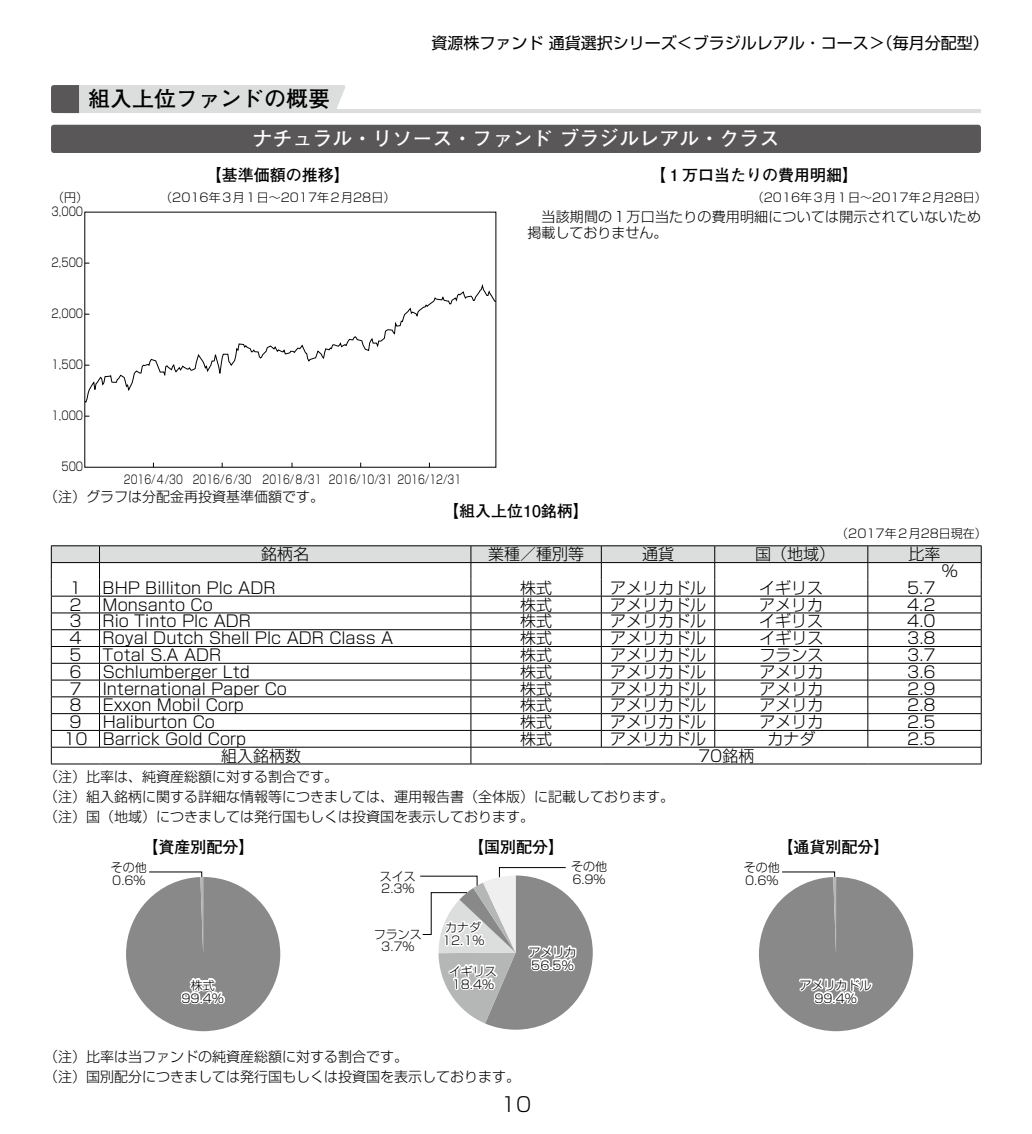
<style>
.page{position:relative;width:1032px;height:1134px;background:#fff}
.page>*{position:absolute;margin:0;border:0;box-sizing:border-box;transform-origin:0 0}
.t1{font:700 22px "Futo Go B101 Pr 6";color:#000}
.t2{font:700 20px "Futo Go B101 Pro";color:#fff}
.t3{font:300 20px "Shin Go Pr 6";color:#000}
.t4{font:300 16px "Shin Go Pr 6";color:#000}
.t5{font:700 16px "Futo Go B101 Pr 6";color:#000}
.t6{font:16px "Shin Go Pro";color:#000}
.t7{font:300 14px/20px "Shin Go Pr 6";color:#000}
.t8{font:300 12px/13px "Shin Go Pr 6";color:#000}
.t9{font:300 12px "Shin Go Pr 6";color:#000;scale:.75 1}
.t10{font:300 12px "Shin Go Pr 6";color:#000;scale:.8 1}
</style>
<div class="page">
<hr style="left:65px;top:109px;width:916px;height:4px;background:#dcdddd">
<svg style="left:51px;top:85px;width:294px;height:28px"></svg>
<div style="left:51px;top:125px;width:930px;height:28px;background:#595757;border-radius:3px"></div>
<svg style="left:86px;top:284px;width:408px;height:119px"></svg>
<hr style="left:868px;top:545px;width:113px;height:1px;background:#000">
<hr style="left:51px;top:545px;width:48px;height:1px;background:#000">
<hr style="left:99px;top:545px;width:372px;height:1px;background:#000">
<hr style="left:471px;top:545px;width:130px;height:1px;background:#000">
<hr style="left:601px;top:545px;width:114px;height:1px;background:#000">
<hr style="left:715px;top:545px;width:153px;height:1px;background:#000">
<svg style="left:51px;top:546px;width:931px;height:218px"></svg>
<hr style="left:601px;top:747px;width:114px;height:1px;background:#000">
<hr style="left:715px;top:747px;width:153px;height:1px;background:#000">
<hr style="left:51px;top:764px;width:48px;height:1px;background:#000">
<hr style="left:99px;top:764px;width:372px;height:1px;background:#000">
<hr style="left:471px;top:764px;width:130px;height:1px;background:#000">
<hr style="left:601px;top:764px;width:114px;height:1px;background:#000">
<hr style="left:715px;top:764px;width:153px;height:1px;background:#000">
<hr style="left:868px;top:764px;width:113px;height:1px;background:#000">
<div style="left:126px;top:877px;width:154px;height:154px;background:#898989;border-radius:77px"></div>
<svg style="left:180px;top:978px;width:45px;height:27px"></svg>
<svg style="left:126px;top:871px;width:77px;height:80px"></svg>
<div style="left:759px;top:877px;width:154px;height:154px;background:#898989;border-radius:77px"></div>
<svg style="left:799px;top:978px;width:74px;height:27px"></svg>
<svg style="left:759px;top:871px;width:77px;height:80px"></svg>
<svg style="left:420px;top:867px;width:173px;height:163px"></svg>
<p class="t6" style="left:431px;top:30px;width:559px">資源株ファンド 通貨選択シリーズ＜ブラジルレアル・コース＞（毎月分配型）</p>
<h1 class="t1" style="left:88px;top:81px;width:244px">組入上位ファンドの概要</h1>
<p class="t2" style="left:253px;top:123px;width:528px">ナチュラル・リソース・ファンド ブラジルレアル・クラス</p>
<p class="t5" style="left:206px;top:162px;width:145px">【基準価額の推移】</p>
<p class="t5" style="left:650px;top:162px;width:209px">【１万口当たりの費用明細】</p>
<p class="t8" style="left:752px;top:190px;width:237px">（2016年３月１日～2017年２月28日）</p>
<p class="t7" style="left:527px;top:208px;width:455px;line-height:15.4px">　当該期間の１万口当たりの費用明細については開示されていないため掲載しておりません。</p>
<p class="t8" style="left:52px;top:190px;width:37px">（円）</p>
<p class="t8" style="left:160px;top:190px;width:237px">（2016年３月１日～2017年２月28日）</p>
<p class="t10" style="left:52px;top:201px;width:41px">3,000</p>
<p class="t10" style="left:52px;top:252px;width:41px">2,500</p>
<p class="t10" style="left:52px;top:303px;width:41px">2,000</p>
<p class="t10" style="left:52px;top:354px;width:41px">1,500</p>
<p class="t10" style="left:52px;top:405px;width:41px">1,000</p>
<p class="t10" style="left:61px;top:456px;width:29px">500</p>
<p class="t9" style="left:124px;top:469px;width:451px">2016/４/30 2016/６/30 2016/８/31 2016/10/31 2016/12/31</p>
<p class="t7" style="left:51px;top:485px;width:275px">（注）グラフは分配金再投資基準価額です。</p>
<p class="t5" style="left:443px;top:499px;width:147px">【組入上位10銘柄】</p>
<p class="t8" style="left:836px;top:526px;width:152px">（2017年２月28日現在）</p>
<p class="t4" style="left:261px;top:541px;width:49px">銘柄名</p>
<p class="t4" style="left:488px;top:541px;width:97px">業種／種別等</p>
<p class="t4" style="left:642px;top:541px;width:33px">通貨</p>
<p class="t4" style="left:755px;top:541px;width:81px">国（地域）</p>
<p class="t4" style="left:908px;top:541px;width:33px">比率</p>
<p class="t4" style="left:942px;top:558px;width:17px">％</p>
<p class="t4" style="left:69px;top:574px;width:14px">1</p>
<p class="t4" style="left:103px;top:574px;width:174px">BHP Billiton Plc ADR</p>
<p class="t4" style="left:520px;top:574px;width:33px">株式</p>
<p class="t4" style="left:610px;top:574px;width:97px">アメリカドル</p>
<p class="t4" style="left:759px;top:574px;width:65px">イギリス</p>
<p class="t4" style="left:907px;top:574px;width:30px">5.7</p>
<p class="t4" style="left:69px;top:591px;width:14px">2</p>
<p class="t4" style="left:103px;top:591px;width:112px">Monsanto Co</p>
<p class="t4" style="left:520px;top:591px;width:33px">株式</p>
<p class="t4" style="left:610px;top:591px;width:97px">アメリカドル</p>
<p class="t4" style="left:759px;top:591px;width:65px">アメリカ</p>
<p class="t4" style="left:907px;top:591px;width:30px">4.2</p>
<p class="t4" style="left:69px;top:608px;width:14px">3</p>
<p class="t4" style="left:103px;top:608px;width:150px">Rio Tinto Plc ADR</p>
<p class="t4" style="left:520px;top:608px;width:33px">株式</p>
<p class="t4" style="left:610px;top:608px;width:97px">アメリカドル</p>
<p class="t4" style="left:759px;top:608px;width:65px">イギリス</p>
<p class="t4" style="left:907px;top:608px;width:30px">4.0</p>
<p class="t4" style="left:69px;top:625px;width:14px">4</p>
<p class="t4" style="left:103px;top:625px;width:292px">Royal Dutch Shell Plc ADR Class A</p>
<p class="t4" style="left:520px;top:625px;width:33px">株式</p>
<p class="t4" style="left:610px;top:625px;width:97px">アメリカドル</p>
<p class="t4" style="left:759px;top:625px;width:65px">イギリス</p>
<p class="t4" style="left:907px;top:625px;width:30px">3.8</p>
<p class="t4" style="left:69px;top:642px;width:14px">5</p>
<p class="t4" style="left:103px;top:642px;width:120px">Total S.A ADR</p>
<p class="t4" style="left:520px;top:642px;width:33px">株式</p>
<p class="t4" style="left:610px;top:642px;width:97px">アメリカドル</p>
<p class="t4" style="left:759px;top:642px;width:65px">フランス</p>
<p class="t4" style="left:907px;top:642px;width:30px">3.7</p>
<p class="t4" style="left:69px;top:658px;width:14px">6</p>
<p class="t4" style="left:103px;top:658px;width:149px">Schlumberger Ltd</p>
<p class="t4" style="left:520px;top:658px;width:33px">株式</p>
<p class="t4" style="left:610px;top:658px;width:97px">アメリカドル</p>
<p class="t4" style="left:759px;top:658px;width:65px">アメリカ</p>
<p class="t4" style="left:907px;top:658px;width:30px">3.6</p>
<p class="t4" style="left:69px;top:675px;width:14px">7</p>
<p class="t4" style="left:103px;top:675px;width:186px">International Paper Co</p>
<p class="t4" style="left:520px;top:675px;width:33px">株式</p>
<p class="t4" style="left:610px;top:675px;width:97px">アメリカドル</p>
<p class="t4" style="left:759px;top:675px;width:65px">アメリカ</p>
<p class="t4" style="left:907px;top:675px;width:30px">2.9</p>
<p class="t4" style="left:69px;top:692px;width:14px">8</p>
<p class="t4" style="left:103px;top:692px;width:143px">Exxon Mobil Corp</p>
<p class="t4" style="left:520px;top:692px;width:33px">株式</p>
<p class="t4" style="left:610px;top:692px;width:97px">アメリカドル</p>
<p class="t4" style="left:759px;top:692px;width:65px">アメリカ</p>
<p class="t4" style="left:907px;top:692px;width:30px">2.8</p>
<p class="t4" style="left:69px;top:709px;width:14px">9</p>
<p class="t4" style="left:103px;top:709px;width:114px">Haliburton Co</p>
<p class="t4" style="left:520px;top:709px;width:33px">株式</p>
<p class="t4" style="left:610px;top:709px;width:97px">アメリカドル</p>
<p class="t4" style="left:759px;top:709px;width:65px">アメリカ</p>
<p class="t4" style="left:907px;top:709px;width:30px">2.5</p>
<p class="t4" style="left:63px;top:726px;width:184px">10 Barrick Gold Corp</p>
<p class="t4" style="left:520px;top:726px;width:33px">株式</p>
<p class="t4" style="left:610px;top:726px;width:97px">アメリカドル</p>
<p class="t4" style="left:767px;top:726px;width:49px">カナダ</p>
<p class="t4" style="left:907px;top:726px;width:30px">2.5</p>
<p class="t4" style="left:221px;top:742px;width:81px">組入銘柄数</p>
<p class="t4" style="left:698px;top:742px;width:58px">70銘柄</p>
<p class="t7" style="left:51px;top:766px;width:625px">（注）比率は、純資産総額に対する割合です。<br>（注）組入銘柄に関する詳細な情報等につきましては、運用報告書（全体版）に記載しております。（注）国（地域）につきましては発行国もしくは投資国を表示しております。</p>
<p class="t5" style="left:142px;top:834px;width:113px">【資産別配分】</p>
<p class="t5" style="left:468px;top:834px;width:97px">【国別配分】</p>
<p class="t8" style="left:111px;top:860px;width:37px">その他<br>0.6%</p>
<p class="t8" style="left:380px;top:869px;width:37px;line-height:12px">スイス<br>2.3%</p>
<p class="t8" style="left:571px;top:859px;width:37px">その他<br>6.9%</p>
<p class="t8" style="left:374px;top:927px;width:49px;line-height:12px;text-align:center">フランス<br>3.7%</p>
<p class="t8" style="left:442px;top:920px;width:44px">カナダ<br>12.1%</p>
<p class="t8" style="left:528px;top:944px;width:49px">アメリカ</p>
<p class="t8" style="left:449px;top:963px;width:49px">イギリス</p>
<p class="t8" style="left:531px;top:957px;width:44px">56.5%</p>
<p class="t8" style="left:181px;top:977px;width:44px;text-align:center">株式<br>99.4%</p>
<p class="t8" style="left:452px;top:976px;width:44px">18.4%</p>
<p class="t7" style="left:51px;top:1046px;width:471px">（注）比率は当ファンドの純資産総額に対する割合です。<br>（注）国別配分につきましては発行国もしくは投資国を表示しております。</p>
<p class="t3" style="left:501px;top:1088px;width:32px">10</p>
<p class="t8" style="left:744px;top:860px;width:37px">その他<br>0.6%</p>
<p class="t5" style="left:777px;top:834px;width:113px">【通貨別配分】</p>
<p class="t8" style="left:799px;top:977px;width:73px;text-align:center">アメリカドル<br>99.4%</p>
</div>
